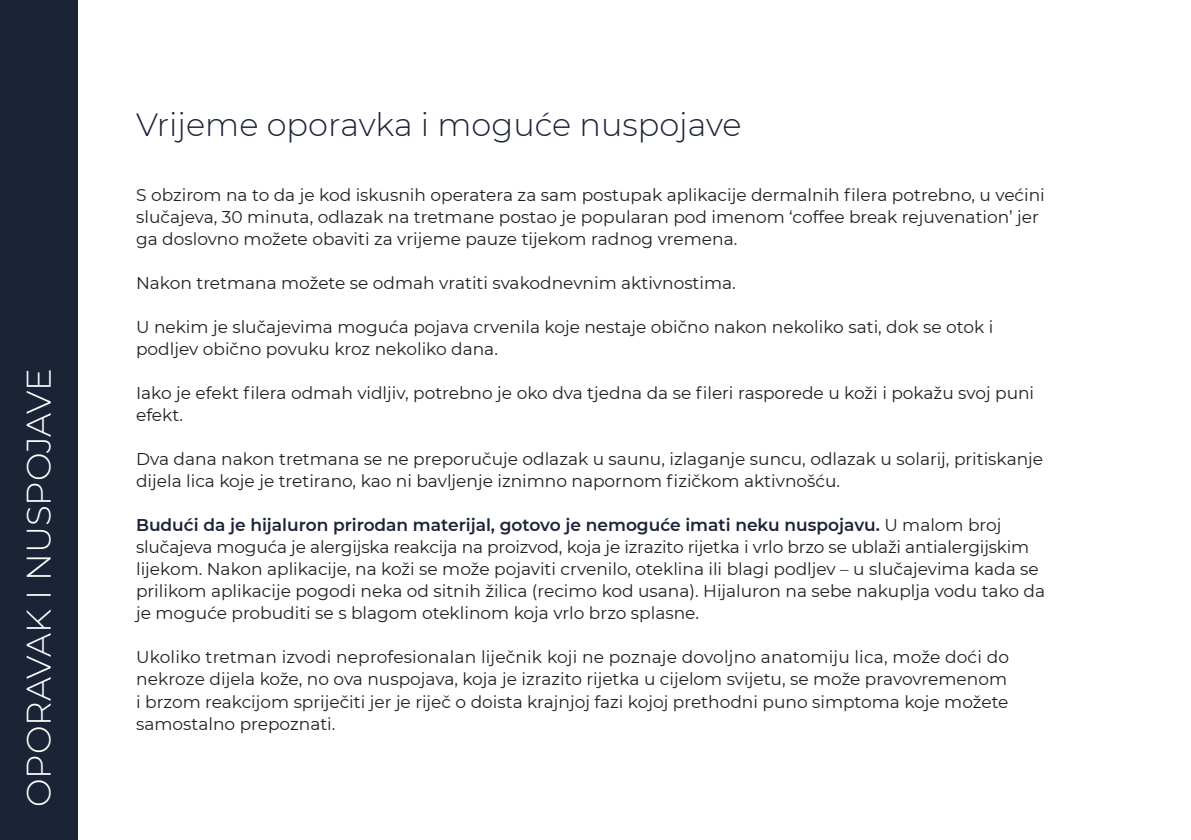
<style>
.page{position:relative;width:1191px;height:840px;background:#fff}
.page>*{position:absolute;margin:0;border:0;box-sizing:border-box;transform-origin:0 0}
.t1{font:300 34px "Montserrat";color:#fff}
.t2{font:300 32px "Montserrat";color:#1b2337}
.t3{font:17px/22px "Montserrat";color:#231f20}
.s1{font-weight:600;color:#1b2337}
</style>
<div class="page">
<div style="left:0;top:0;width:77px;height:839px;background:#1b2337"></div>
<h1 class="t1" style="left:16px;top:806px;width:440px;rotate:-90deg">OPORAVAK I NUSPOJAVE</h1>
<h2 class="t2" style="left:136px;top:103px;width:607px">Vrijeme oporavka i moguće nuspojave</h2>
<p class="t3" style="left:136px;top:183px;width:910px">S obzirom na to da je kod iskusnih operatera za sam postupak aplikacije dermalnih filera potrebno, u većini slučajeva, 30 minuta, odlazak na tretmane postao je popularan pod imenom ‘coffee break rejuvenation’ jer ga doslovno možete obaviti za vrijeme pauze tijekom radnog vremena.</p>
<p class="t3" style="left:136px;top:271px;width:601px">Nakon tretmana možete se odmah vratiti svakodnevnim aktivnostima.</p>
<p class="t3" style="left:136px;top:315px;width:858px">U nekim je slučajevima moguća pojava crvenila koje nestaje obično nakon nekoliko sati, dok se otok i podljev obično povuku kroz nekoliko dana.</p>
<p class="t3" style="left:136px;top:381px;width:899px">Iako je efekt filera odmah vidljiv, potrebno je oko dva tjedna da se fileri rasporede u koži i pokažu svoj puni efekt.</p>
<p class="t3" style="left:136px;top:447px;width:908px">Dva dana nakon tretmana se ne preporučuje odlazak u saunu, izlaganje suncu, odlazak u solarij, pritiskanje dijela lica koje je tretirano, kao ni bavljenje iznimno napornom fizičkom aktivnošću.</p>
<p class="t3" style="left:136px;top:513px;width:910px"><span class="s1">Budući da je hijaluron prirodan materijal, gotovo je nemoguće imati neku nuspojavu.</span> U malom broj slučajeva moguća je alergijska reakcija na proizvod, koja je izrazito rijetka i vrlo brzo se ublaži antialergijskim lijekom. Nakon aplikacije, na koži se može pojaviti crvenilo, oteklina ili blagi podljev – u slučajevima kada se prilikom aplikacije pogodi neka od sitnih žilica (recimo kod usana). Hijaluron na sebe nakuplja vodu tako da je moguće probuditi se s blagom oteklinom koja vrlo brzo splasne.</p>
<p class="t3" style="left:136px;top:645px;width:874px;text-align:justify">Ukoliko tretman izvodi neprofesionalan liječnik koji ne poznaje dovoljno anatomiju lica, može doći do nekroze dijela kože, no ova nuspojava, koja je izrazito rijetka u cijelom svijetu, se može pravovremenom i brzom reakcijom spriječiti jer je riječ o doista krajnjoj fazi kojoj prethodni puno simptoma koje možete samostalno prepoznati.</p>
</div>
